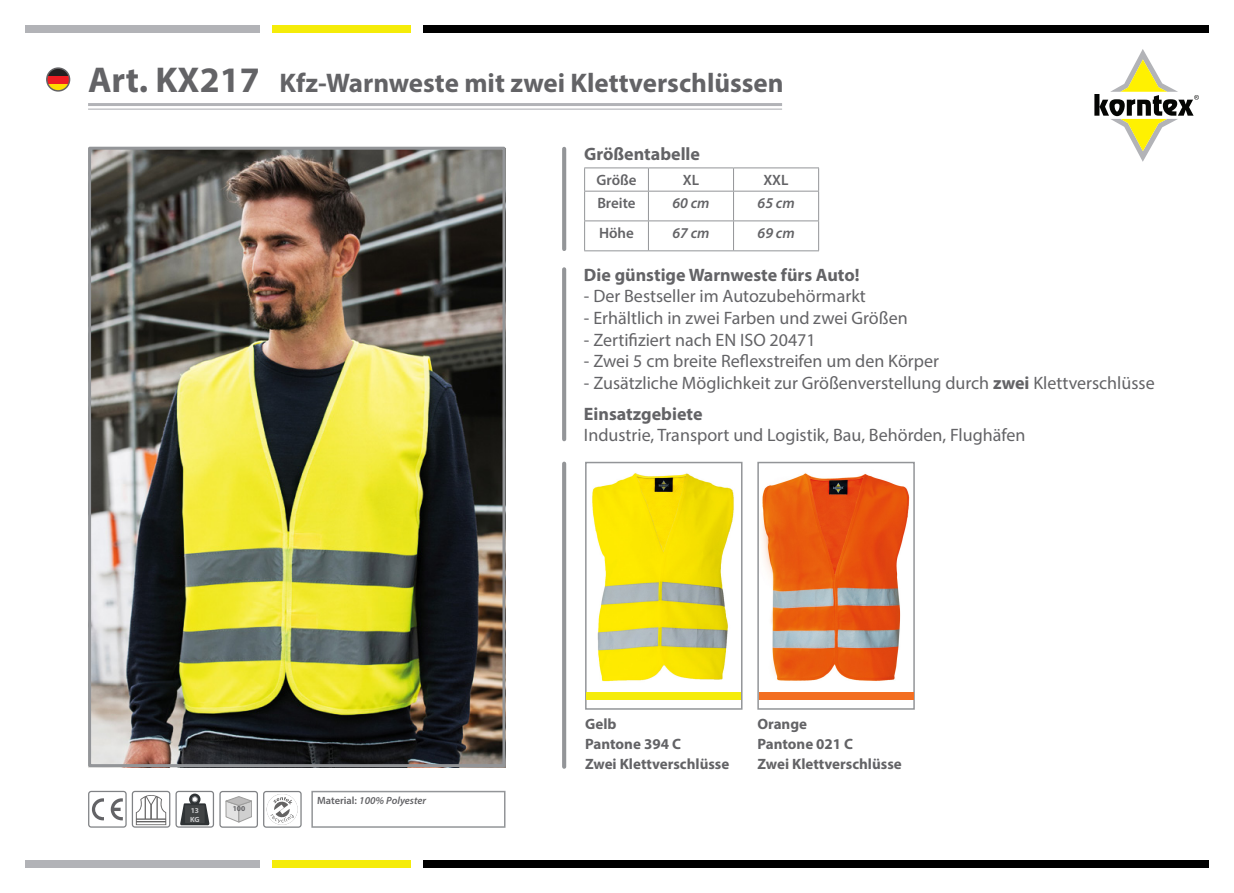
<style>
.page{position:relative;width:1234px;height:893px;background:#fff}
.page>*{position:absolute;margin:0;border:0;box-sizing:border-box;transform-origin:0 0}
.t1{font:700 27px "Myriad Pro";color:#636366}
.t2{font:18px/30.9px "Myriad Pro";color:#636366}
.t3{font:700 18px "Myriad Pro";color:#636366}
.t4{font:700 15px "Myriad Pro";color:#636366}
.t5{font:600 15px "Myriad Pro";color:#636366}
.t6{font:italic 600 15px "Myriad Pro";color:#636366}
.t7{font:italic 600 10.5px "Myriad Pro";color:#636366}
.t8{font:700 7.5px/9px "Myriad Pro";color:#c7c8ca}
.t9{font:700 7.5px "Myriad Pro";color:#636366}
.s1{font-size:36px}
.s2{font-weight:700}
.s3{font-style:normal}
</style>
<div class="page">
<div style="left:423px;top:26px;width:785px;height:7px;background:#000"></div>
<div style="left:26px;top:26px;width:234px;height:7px;background:#b2b3b7"></div>
<div style="left:272px;top:26px;width:138px;height:7px;background:#f5ec09"></div>
<div style="left:423px;top:860px;width:785px;height:7px;background:#000"></div>
<div style="left:26px;top:860px;width:234px;height:7px;background:#b2b3b7"></div>
<div style="left:272px;top:860px;width:138px;height:7px;background:#f5ec09"></div>
<svg style="left:1094px;top:49px;width:104px;height:113px"></svg>
<svg style="left:584px;top:168px;width:235px;height:83px"></svg>
<svg style="left:267px;top:794px;width:30px;height:31px"></svg>
<div style="left:263px;top:791px;width:38px;height:37px;border:1px solid #808285;border-radius:3px"></div>
<svg style="left:132px;top:791px;width:38px;height:36px"></svg>
<svg style="left:136px;top:794px;width:30px;height:31px"></svg>
<div style="left:132px;top:791px;width:38px;height:37px;border:1px solid #808285;border-radius:3px"></div>
<svg style="left:111px;top:798px;width:12px;height:22px"></svg>
<svg style="left:92px;top:798px;width:12px;height:22px"></svg>
<div style="left:88px;top:791px;width:39px;height:37px;border:1px solid #808285;border-radius:3px"></div>
<svg style="left:180px;top:794px;width:29px;height:31px"></svg>
<div style="left:185px;top:805px;width:20px;height:18px;background:#414445"></div>
<div style="left:175px;top:791px;width:39px;height:37px;border:1px solid #808285;border-radius:3px"></div>
<svg style="left:226px;top:796px;width:26px;height:26px"></svg>
<div style="left:219px;top:791px;width:39px;height:37px;border:1px solid #808285;border-radius:3px"></div>
<img style="left:588px;top:473px;width:151px;height:227px">
<div style="left:585px;top:462px;width:157px;height:248px;border:2px solid #939598"></div>
<img style="left:760px;top:473px;width:151px;height:227px">
<div style="left:757px;top:462px;width:157px;height:248px;border:2px solid #939598"></div>
<div style="left:586px;top:692px;width:154px;height:7px;background:#f5ec09"></div>
<div style="left:758px;top:692px;width:155px;height:7px;background:#f36e21"></div>
<svg style="left:562px;top:149px;width:4px;height:100px"></svg>
<hr style="left:562px;top:269px;width:4px;height:170px;background:#939598">
<hr style="left:562px;top:464px;width:4px;height:303px;background:#939598">
<hr style="left:88px;top:103px;width:694px;height:3px;background:#b2b3b7">
<hr style="left:88px;top:109px;width:694px;height:1px;background:#b2b3b7">
<div style="left:311px;top:791px;width:194px;height:37px;background:#fff;border:2px solid #939598"></div>
<svg style="left:48px;top:69px;width:22px;height:7px"></svg>
<svg style="left:48px;top:83px;width:22px;height:7px"></svg>
<div style="left:47px;top:76px;width:23px;height:7px;background:#ee1d23"></div>
<div style="left:46px;top:67px;width:24px;height:25px;border:2px solid #636366;border-radius:50%"></div>
<img style="left:92px;top:151px;width:409px;height:612px">
<div style="left:88px;top:147px;width:417px;height:620px;border:3px solid #939598"></div>
<h1 class="t1" style="left:88px;top:65px;width:697px"><span class="s1">Art. KX217</span> Kfz-Warnweste mit zwei Klettverschlüssen</h1>
<p class="t3" style="left:584px;top:142px;width:117px">Größentabelle</p>
<p class="t5" style="left:596px;top:171px;width:42px">Größe</p>
<p class="t5" style="left:682px;top:171px;width:18px">XL</p>
<p class="t5" style="left:763px;top:171px;width:27px">XXL</p>
<p class="t5" style="left:597px;top:194px;width:40px">Breite</p>
<p class="t6" style="left:672px;top:194px;width:39px">60 cm</p>
<p class="t6" style="left:757px;top:194px;width:39px">65 cm</p>
<p class="t5" style="left:599px;top:224px;width:36px">Höhe</p>
<p class="t6" style="left:672px;top:224px;width:39px">67 cm</p>
<p class="t6" style="left:757px;top:224px;width:39px">69 cm</p>
<p class="t3" style="left:584px;top:263px;width:277px">Die günstige Warnweste fürs Auto!</p>
<p class="t2" style="left:584px;top:281px;width:283px">- Der Bestseller im Autozubehörmarkt</p>
<p class="t2" style="left:584px;top:302px;width:325px">- Erhältlich in zwei Farben und zwei Größen</p>
<p class="t2" style="left:584px;top:324px;width:233px">- Zertifiziert nach EN ISO 20471</p>
<p class="t2" style="left:584px;top:345px;width:356px">- Zwei 5 cm breite Reflexstreifen um den Körper</p>
<p class="t2" style="left:583px;top:367px;width:572px">- Zusätzliche Möglichkeit zur Größenverstellung durch <span class="s2">zwei</span> Klettverschlüsse<br><span class="s2">Einsatzgebiete</span></p>
<p class="t2" style="left:583px;top:419px;width:443px">Industrie, Transport und Logistik, Bau, Behörden, Flughäfen</p>
<p class="t4" style="left:585px;top:715px;width:33px">Gelb</p>
<p class="t4" style="left:757px;top:715px;width:51px">Orange</p>
<p class="t4" style="left:585px;top:734px;width:97px">Pantone 394 C</p>
<p class="t4" style="left:757px;top:734px;width:97px">Pantone 021 C</p>
<p class="t8" style="left:190px;top:805px;width:11px">13<br>KG</p>
<p class="t9" style="left:233px;top:804px;width:14px">100</p>
<p class="t7" style="left:317px;top:794px;width:111px"><span class="s3">Material:</span> 100% Polyester</p>
<p class="t4" style="left:585px;top:754px;width:146px">Zwei Klettverschlüsse</p>
<p class="t4" style="left:757px;top:754px;width:146px">Zwei Klettverschlüsse</p>
</div>
